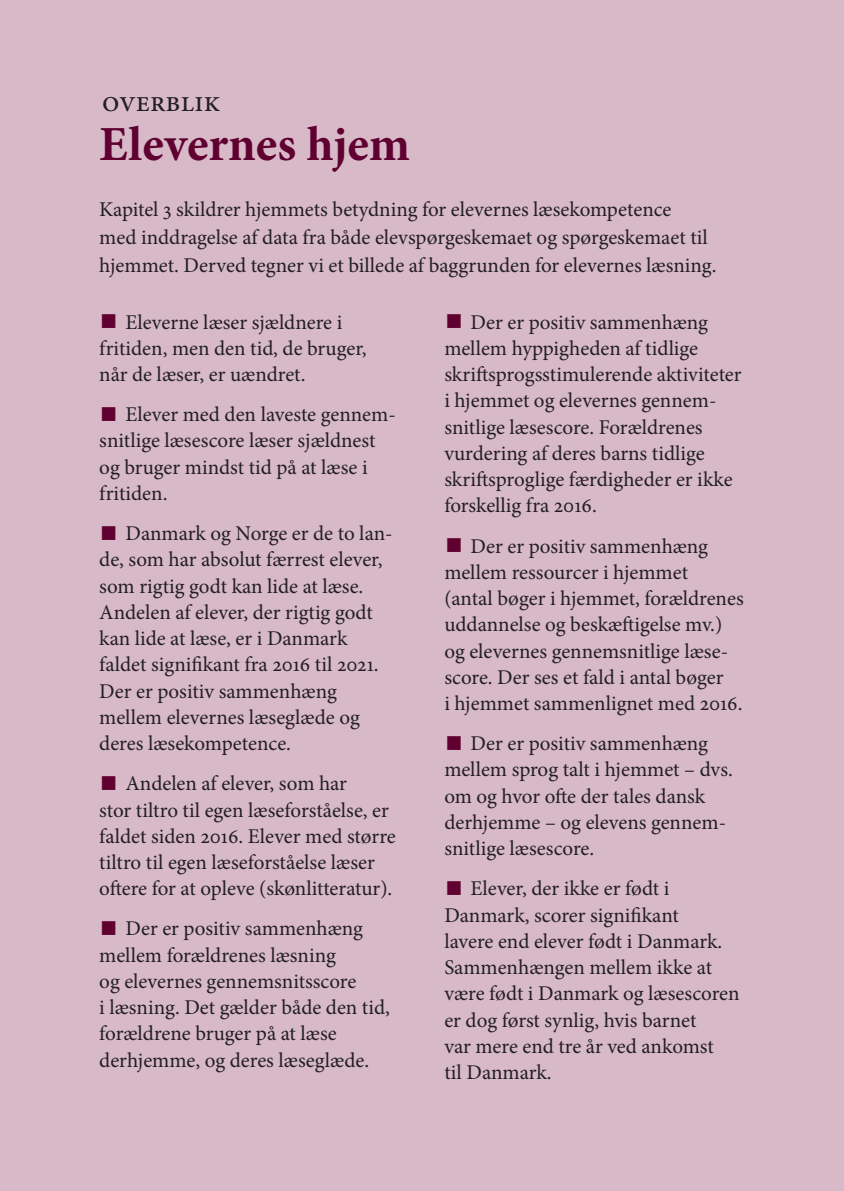
<style>
.page{position:relative;width:844px;height:1191px;background:#fff}
.page>*{position:absolute;margin:0;border:0;box-sizing:border-box;transform-origin:0 0}
.t1{font:700 49px "Minion Pro";color:#5f0031}
.t2{font:29.75px "Minion Pro";color:#231f20}
.t3{font:21px/26.2px "Minion Pro";color:#231f20}
.s1{font-size:47.25px;color:#5f0031}
</style>
<div class="page">
<div style="left:0;top:0;width:843px;height:1191px;background:#d7b9c7"></div>
<h2 class="t2" style="left:102px;top:81px;width:119px">overblik</h2>
<h1 class="t1" style="left:99px;top:110px;width:312px">Elevernes hjem</h1>
<p class="t3" style="left:99px;top:195px;width:618px;line-height:28px">Kapitel 3 skildrer hjemmets betydning for elevernes læsekompetence<br>med inddragelse af data fra både elevspørgeskemaet og spørgeskemaet til hjemmet. Derved tegner vi et billede af baggrunden for elevernes læsning.</p>
<p class="t3" style="left:99px;top:309px;width:269px"><span class="s1">■</span> Eleverne læser sjældnere i fritiden, men den tid, de bruger, når de læser, er uændret.</p>
<p class="t3" style="left:99px;top:401px;width:298px"><span class="s1">■</span> Elever med den laveste gennem&shy;snitlige læsescore læser sjældnest og bruger mindst tid på at læse i fritiden.</p>
<p class="t3" style="left:99px;top:520px;width:295px"><span class="s1">■</span> Danmark og Norge er de to lan&shy;de, som har absolut færrest elever, som rigtig godt kan lide at læse.<br>Andelen af elever, der rigtig godt kan lide at læse, er i Danmark faldet signifikant fra 2016 til 2021.<br>Der er positiv sammenhæng mellem elevernes læseglæde og deres læsekompetence.</p>
<p class="t3" style="left:99px;top:770px;width:298px"><span class="s1">■</span> Andelen af elever, som har<br>stor tiltro til egen læseforståelse, er faldet siden 2016. Elever med større tiltro til egen læseforståelse læser oftere for at opleve (skønlitteratur).</p>
<p class="t3" style="left:99px;top:915px;width:292px"><span class="s1">■</span> Der er positiv sammenhæng mellem forældrenes læsning<br>og elevernes gennemsnitsscore<br>i læsning. Det gælder både den tid, forældrene bruger på at læse derhjemme, og deres læseglæde.</p>
<p class="t3" style="left:444px;top:309px;width:299px"><span class="s1">■</span> Der er positiv sammenhæng mellem hyppigheden af tidlige skriftsprogsstimulerende aktiviteter i hjemmet og elevernes gennem&shy;snitlige læsescore. Forældrenes vurdering af deres barns tidlige skriftsproglige færdigheder er ikke forskellig fra 2016.</p>
<p class="t3" style="left:444px;top:533px;width:301px"><span class="s1">■</span> Der er positiv sammenhæng mellem ressourcer i hjemmet<br>(antal bøger i hjemmet, forældrenes uddannelse og beskæftigelse mv.) og elevernes gennemsnitlige læse&shy;score. Der ses et fald i antal bøger<br>i hjemmet sammenlignet med 2016.</p>
<p class="t3" style="left:444px;top:730px;width:290px"><span class="s1">■</span> Der er positiv sammenhæng mellem sprog talt i hjemmet – dvs. om og hvor ofte der tales dansk derhjemme – og elevens gennem&shy;snitlige læsescore.</p>
<p class="t3" style="left:444px;top:875px;width:297px"><span class="s1">■</span> Elever, der ikke er født i<br>Danmark, scorer signifikant<br>lavere end elever født i Danmark.<br>Sammenhængen mellem ikke at være født i Danmark og læsescoren er dog først synlig, hvis barnet<br>var mere end tre år ved ankomst<br>til Danmark.</p>
</div>
